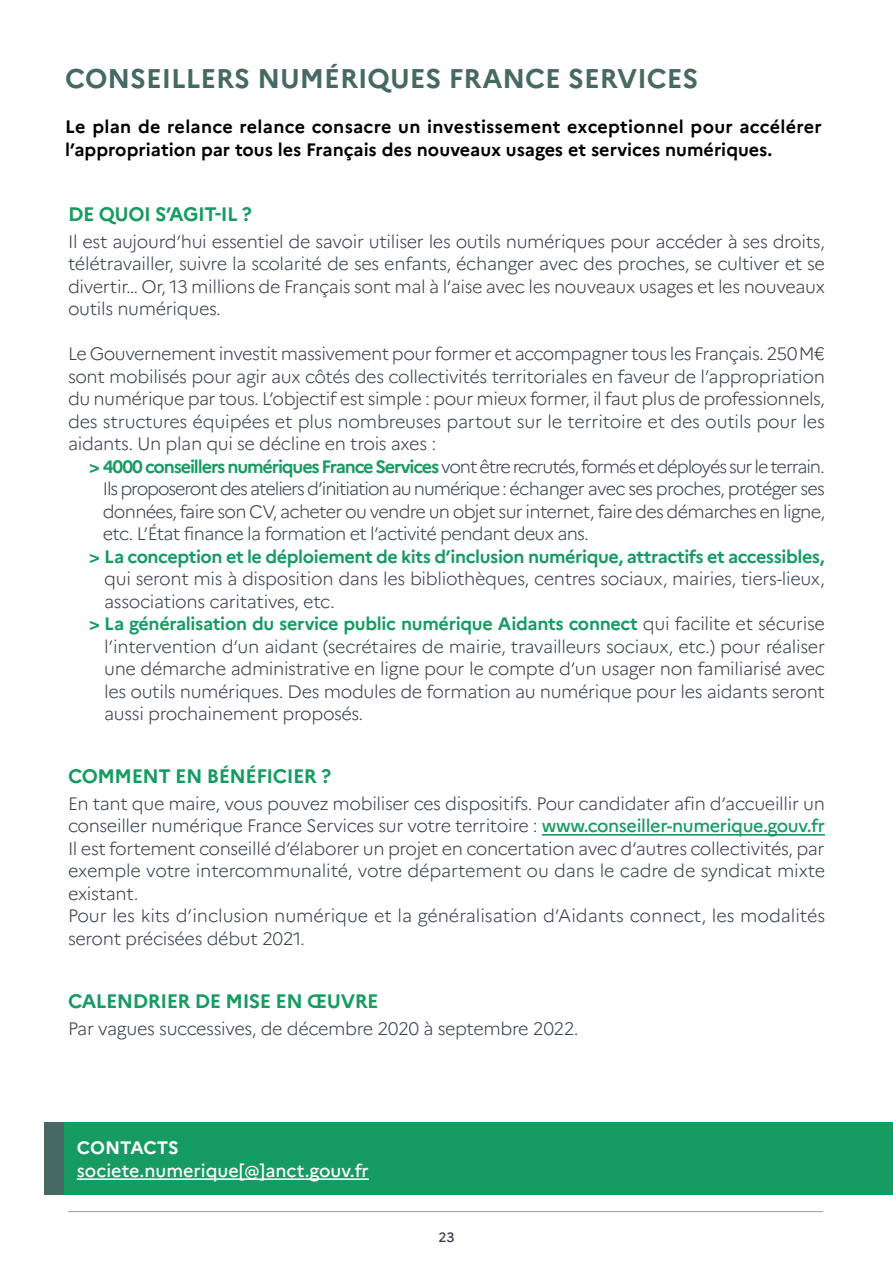
<style>
.page{position:relative;width:893px;height:1263px;background:#fff}
.page>*{position:absolute;margin:0;border:0;box-sizing:border-box;transform-origin:0 0}
.t1{font:700 27px "Marianne";color:#466964}
.t2{font:700 19.5px "Marianne";letter-spacing:-.025em;color:#169b62}
.t3{font:300 18px/22.5px "Marianne";letter-spacing:-.02em;color:#38424f;text-align:justify}
.t4{font:700 18px "Marianne";letter-spacing:-.025em;color:#169b62}
.t5{font:700 18px/22.5px "Marianne";color:#000}
.t6{font:500 18px "Marianne";color:#fff}
.t7{font:700 18px "Marianne";letter-spacing:-.005em;color:#fff}
.t8{font:500 13.5px "Marianne";color:#38424f}
.s1{font-weight:700;color:#169b62}
.s2{font-weight:300;color:#38424f}
.s3{font-weight:500;color:#169b62}
</style>
<div class="page">
<hr style="left:68px;top:1211px;width:755px;height:1px;background:#9d9d9c">
<div style="left:45px;top:1123px;width:848px;height:72px;background:#169b62"></div>
<div style="left:45px;top:1123px;width:19px;height:72px;background:#466964"></div>
<hr style="left:542px;top:834px;width:283px;height:2px;background:#169b62">
<hr style="left:77px;top:1178px;width:292px;height:2px;background:#fff">
<h1 class="t1" style="left:65px;top:62px;width:635px">CONSEILLERS NUMÉRIQUES FRANCE SERVICES</h1>
<p class="t5" style="left:65px;top:116px;width:758px">Le plan de relance relance consacre un investissement exceptionnel pour accélérer l’appropriation par tous les Français des nouveaux usages et services numériques.</p>
<p class="t2" style="left:68px;top:202px;width:185px">DE QUOI S’AGIT-IL ?</p>
<p class="t3" style="left:68px;top:230px;width:758px">Il est aujourd’hui essentiel de savoir utiliser les outils numériques pour accéder à ses droits, télétravailler, suivre la scolarité de ses enfants, échanger avec des proches, se cultiver et se divertir… Or, 13 millions de Français sont mal à l’aise avec les nouveaux usages et les nouveaux outils numériques.</p>
<p class="t3" style="left:68px;top:342px;width:759px">Le Gouvernement investit massivement pour former et accompagner tous les Français. 250M€ sont mobilisés pour agir aux côtés des collectivités territoriales en faveur de l’appropriation du numérique par tous. L’objectif est simple : pour mieux former, il faut plus de professionnels, des structures équipées et plus nombreuses partout sur le territoire et des outils pour les aidants. Un plan qui se décline en trois axes :</p>
<p class="t3" style="left:103px;top:455px;width:724px;text-indent:-14px"><span class="s1">&gt; 4000 conseillers numériques France Services</span> vont être recrutés, formés et déployés sur le terrain.<br>Ils proposeront des ateliers d’initiation au numérique : échanger avec ses proches, protéger ses données, faire son CV, acheter ou vendre un objet sur internet, faire des démarches en ligne, etc. L’État finance la formation et l’activité pendant deux ans.</p>
<p class="t4" style="left:89px;top:545px;width:737px">&gt; La conception et le déploiement de kits d’inclusion numérique, attractifs et accessibles,</p>
<p class="t3" style="left:104px;top:567px;width:722px">qui seront mis à disposition dans les bibliothèques, centres sociaux, mairies, tiers-lieux,</p>
<p class="t3" style="left:104px;top:590px;width:232px">associations caritatives, etc.</p>
<p class="t4" style="left:89px;top:613px;width:737px">&gt; La généralisation du service public numérique Aidants connect <span class="s2">qui facilite et sécurise</span></p>
<p class="t3" style="left:104px;top:635px;width:722px">l’intervention d’un aidant (secrétaires de mairie, travailleurs sociaux, etc.) pour réaliser</p>
<p class="t3" style="left:104px;top:657px;width:722px">une démarche administrative en ligne pour le compte d’un usager non familiarisé avec</p>
<p class="t3" style="left:104px;top:680px;width:722px">les outils numériques. Des modules de formation au numérique pour les aidants seront</p>
<p class="t3" style="left:104px;top:702px;width:261px">aussi prochainement proposés.</p>
<p class="t2" style="left:68px;top:764px;width:265px">COMMENT EN BÉNÉFICIER ?</p>
<p class="t3" style="left:68px;top:792px;width:759px;text-align:left">En tant que maire, vous pouvez mobiliser ces dispositifs. Pour candidater afin d’accueillir un conseiller numérique France Services sur votre territoire : <span class="s3">www.conseiller-numerique.gouv.fr </span>Il est fortement conseillé d’élaborer un projet en concertation avec d’autres collectivités, par exemple votre intercommunalité, votre département ou dans le cadre de syndicat mixte existant.<br>Pour les kits d’inclusion numérique et la généralisation d’Aidants connect, les modalités seront précisées début 2021.</p>
<p class="t2" style="left:68px;top:989px;width:312px">CALENDRIER DE MISE EN ŒUVRE</p>
<p class="t3" style="left:68px;top:1017px;width:512px">Par vagues successives, de décembre 2020 à septembre 2022.</p>
<p class="t7" style="left:77px;top:1137px;width:103px">CONTACTS</p>
<p class="t6" style="left:77px;top:1159px;width:293px">societe.numerique[@]anct.gouv.fr</p>
<p class="t8" style="left:438px;top:1229px;width:17px">23</p>
</div>
